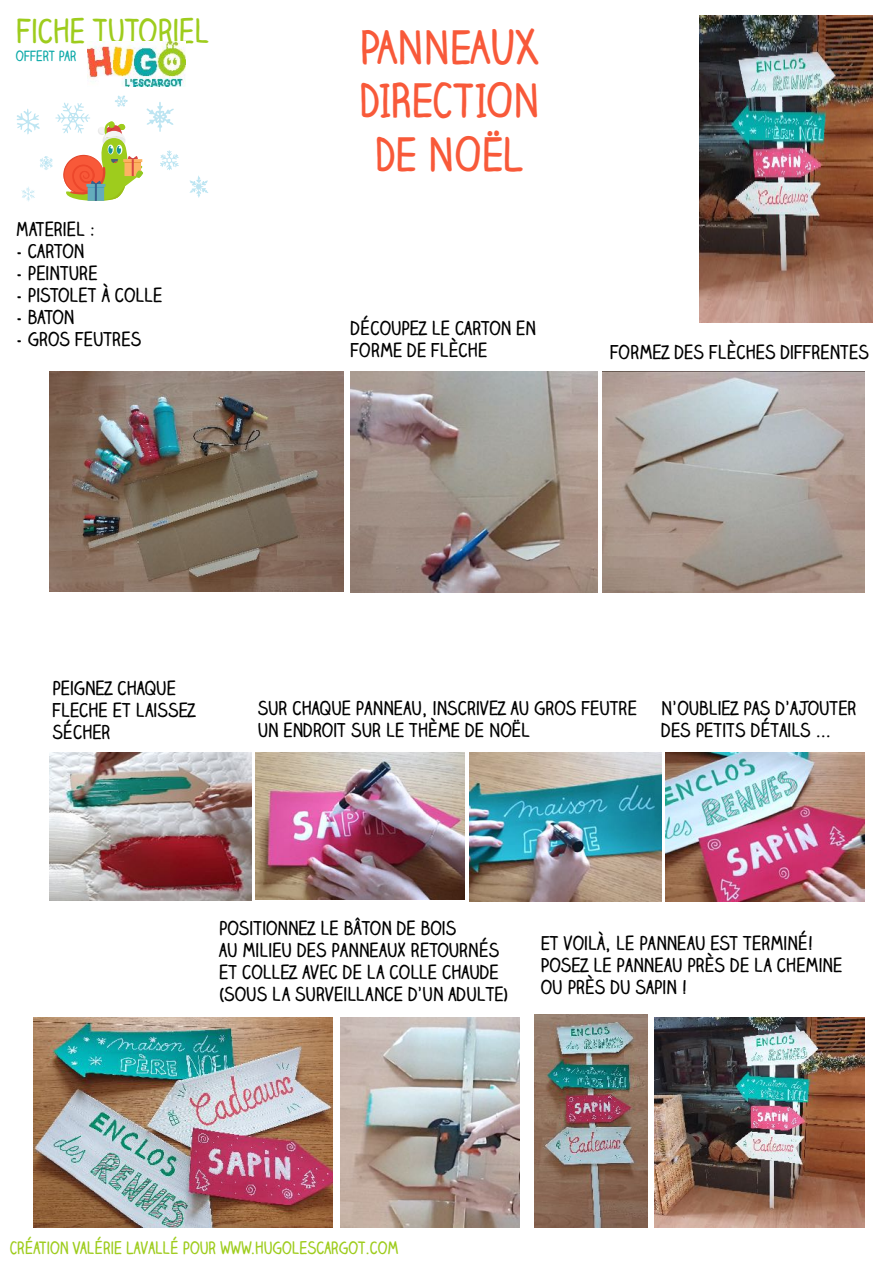
<style>
.page{position:relative;width:893px;height:1263px;background:#fff}
.page>*{position:absolute;margin:0;border:0;box-sizing:border-box;transform-origin:0 0}
.t1{font:700 44.55px/53.4px "Claire Hand";color:#f85939;text-align:center;scale:.93 1}
.t2{font:700 31.8px "Claire Hand";color:#9ecc1d;scale:.93 1}
.t3{font:700 18.3px/22px "Claire Hand";color:#000}
.t4{font:700 16.35px "Claire Hand";color:#9ecc1d;scale:.93 1}
.t5{font:700 13.5px "Claire Hand";color:#0da9a8;scale:.93 1}
</style>
<div class="page">
<img style="left:50px;top:371px;width:294px;height:221px">
<img style="left:700px;top:15px;width:173px;height:307px">
<img style="left:655px;top:1018px;width:210px;height:209px">
<img style="left:350px;top:371px;width:247px;height:221px">
<img style="left:602px;top:371px;width:263px;height:221px">
<img style="left:50px;top:752px;width:201px;height:148px">
<img style="left:256px;top:752px;width:209px;height:147px">
<img style="left:470px;top:752px;width:191px;height:149px">
<img style="left:666px;top:752px;width:199px;height:149px">
<img style="left:341px;top:1018px;width:179px;height:209px">
<img style="left:535px;top:1014px;width:112px;height:213px">
<img style="left:33px;top:1018px;width:300px;height:209px">
<svg style="left:189px;top:176px;width:19px;height:22px"></svg>
<svg style="left:16px;top:95px;width:163px;height:106px"></svg>
<img style="left:88px;top:41px;width:98px;height:46px">
<h2 class="t2" style="left:16px;top:9px;width:210px">FICHE TUTORIEL</h2>
<p class="t5" style="left:16px;top:47px;width:67px">OFFERT PAR</p>
<p class="t3" style="left:16px;top:217px;width:81px">MATERIEL :</p>
<p class="t3" style="left:16px;top:239px;width:70px">- CARTON</p>
<p class="t3" style="left:16px;top:261px;width:83px">- PEINTURE</p>
<p class="t3" style="left:16px;top:283px;width:148px">- PISTOLET À COLLE</p>
<p class="t3" style="left:16px;top:305px;width:60px">- BATON</p>
<p class="t3" style="left:16px;top:328px;width:127px">- GROS FEUTRES</p>
<h1 class="t1" style="left:359px;top:20px;width:195px">PANNEAUX<br>DIRECTION<br>DE NOËL</h1>
<p class="t3" style="left:350px;top:316px;width:187px">DÉCOUPEZ LE CARTON EN<br>FORME DE FLÈCHE</p>
<p class="t3" style="left:610px;top:341px;width:260px">FORMEZ DES FLÈCHES DIFFRENTES</p>
<p class="t3" style="left:52px;top:677px;width:145px">PEIGNEZ CHAQUE<br>FLECHE ET LAISSEZ<br>SÉCHER</p>
<p class="t3" style="left:258px;top:696px;width:381px">SUR CHAQUE PANNEAU, INSCRIVEZ AU GROS FEUTRE<br>UN ENDROIT SUR LE THÈME DE NOËL</p>
<p class="t3" style="left:661px;top:696px;width:197px">N’OUBLIEZ PAS D’AJOUTER<br>DES PETITS DÉTAILS ...</p>
<p class="t3" style="left:219px;top:917px;width:290px">POSITIONNEZ LE BÂTON DE BOIS<br>AU MILIEU DES PANNEAUX RETOURNÉS<br>ET COLLEZ AVEC DE LA COLLE CHAUDE (SOUS LA SURVEILLANCE D’UN ADULTE)</p>
<p class="t3" style="left:541px;top:932px;width:303px">ET VOILÀ, LE PANNEAU EST TERMINÉ!<br>POSEZ LE PANNEAU PRÈS DE LA CHEMINE<br>OU PRÈS DU SAPIN !</p>
<p class="t4" style="left:10px;top:1237px;width:420px">CRÉATION VALÉRIE LAVALLÉ POUR WWW.HUGOLESCARGOT.COM</p>
</div>
